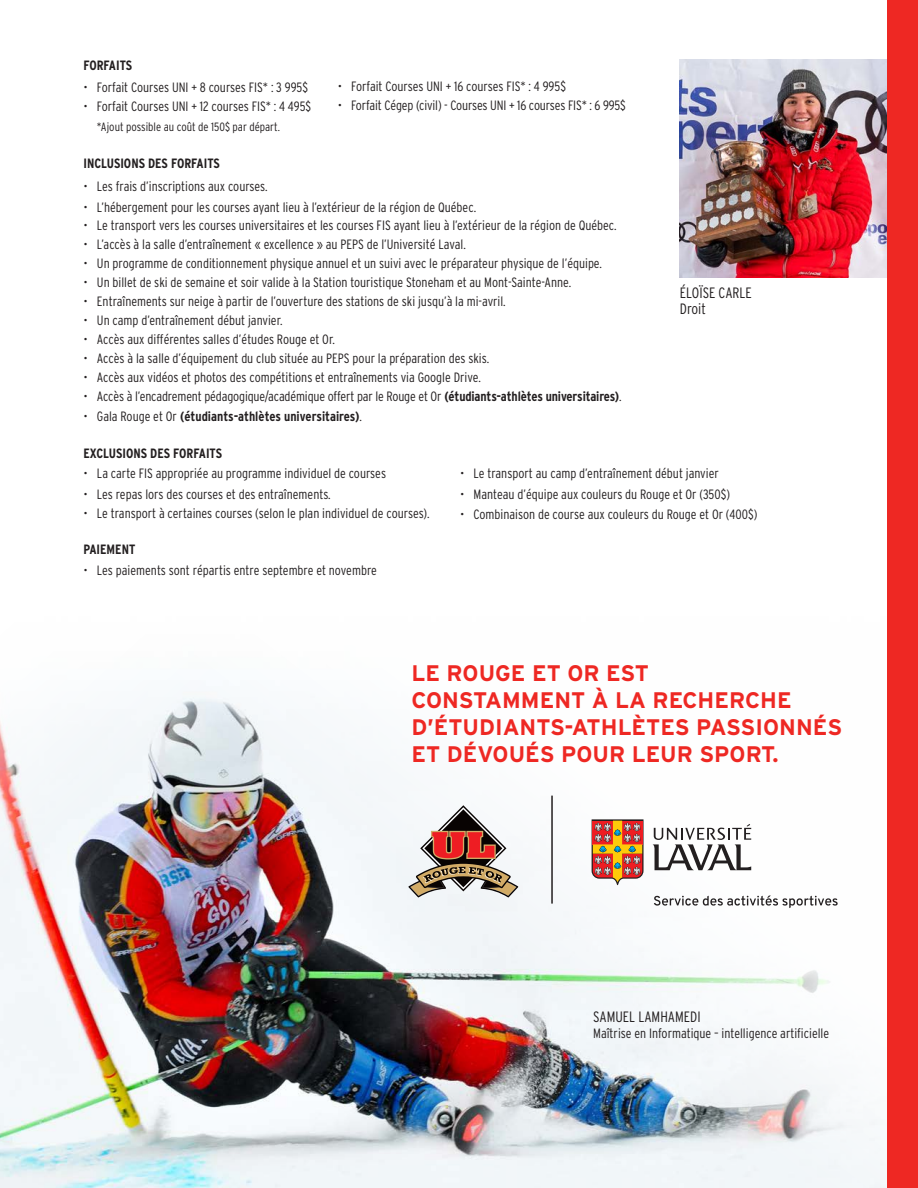
<style>
.page{position:relative;width:918px;height:1188px;background:#fff}
.page>*{position:absolute;margin:0;border:0;box-sizing:border-box;transform-origin:0 0}
.t1{font:700 22.5px/27px "Interstate";color:#ee2823}
.t2{font:300 condensed 15px "Interstate";color:#231f20}
.t3{font:300 condensed 13.5px "Interstate";color:#231f20}
.t4{font:700 condensed 13.5px "Interstate";color:#231f20}
.t5{font:300 condensed 12px "Interstate";color:#231f20}
.s1{font-weight:700}
.s2{font-weight:300}
</style>
<div class="page">
<img style="left:0;top:734px;width:887px;height:454px">
<img style="left:0;top:696px;width:303px;height:190px">
<svg style="left:408px;top:805px;width:110px;height:92px"></svg>
<svg style="left:653px;top:824px;width:98px;height:46px"></svg>
<svg style="left:592px;top:819px;width:52px;height:66px;background:#c6744f"></svg>
<svg style="left:654px;top:896px;width:184px;height:12px"></svg>
<hr style="left:551px;top:796px;width:2px;height:108px;background:#231f20">
<img style="left:679px;top:59px;width:208px;height:218px">
<div style="left:887px;top:0;width:31px;height:1188px;background:#ee2823"></div>
<p class="t4" style="left:83px;top:58px;width:50px">FORFAITS</p>
<p class="t3" style="left:83px;top:79px;width:226px">• Forfait Courses UNI + 8 courses FIS* : 3 995$</p>
<p class="t3" style="left:83px;top:98px;width:229px">• Forfait Courses UNI + 12 courses FIS* : 4 495$</p>
<p class="t5" style="left:97px;top:120px;width:184px">*Ajout possible au coût de 150$ par départ.</p>
<p class="t4" style="left:83px;top:156px;width:138px">INCLUSIONS DES FORFAITS</p>
<p class="t3" style="left:83px;top:179px;width:186px">• Les frais d’inscriptions aux courses.</p>
<p class="t3" style="left:83px;top:199px;width:394px">• L’hébergement pour les courses ayant lieu à l’extérieur de la région de Québec.</p>
<p class="t3" style="left:83px;top:218px;width:535px">• Le transport vers les courses universitaires et les courses FIS ayant lieu à l’extérieur de la région de Québec.</p>
<p class="t3" style="left:83px;top:237px;width:384px">• L’accès à la salle d’entraînement « excellence » au PEPS de l’Université Laval.</p>
<p class="t3" style="left:83px;top:256px;width:520px">• Un programme de conditionnement physique annuel et un suivi avec le préparateur physique de l’équipe.</p>
<p class="t3" style="left:83px;top:275px;width:489px">• Un billet de ski de semaine et soir valide à la Station touristique Stoneham et au Mont-Sainte-Anne.</p>
<p class="t3" style="left:83px;top:294px;width:424px">• Entraînements sur neige à partir de l’ouverture des stations de ski jusqu’à la mi-avril.</p>
<p class="t3" style="left:83px;top:313px;width:201px">• Un camp d’entraînement début janvier.</p>
<p class="t3" style="left:83px;top:332px;width:253px">• Accès aux différentes salles d’études Rouge et Or.</p>
<p class="t3" style="left:83px;top:351px;width:407px">• Accès à la salle d’équipement du club située au PEPS pour la préparation des skis.</p>
<p class="t3" style="left:83px;top:369px;width:399px">• Accès aux vidéos et photos des compétitions et entraînements via Google Drive.</p>
<p class="t3" style="left:83px;top:388px;width:540px">• Accès à l’encadrement pédagogique/académique offert par le Rouge et Or <span class="s1">(étudiants-athlètes universitaires)</span>.</p>
<p class="t4" style="left:83px;top:409px;width:280px"><span class="s2">• Gala Rouge et Or</span> (étudiants-athlètes universitaires)<span class="s2">.</span></p>
<p class="t4" style="left:83px;top:446px;width:140px">EXCLUSIONS DES FORFAITS</p>
<p class="t3" style="left:83px;top:466px;width:304px">• La carte FIS appropriée au programme individuel de courses</p>
<p class="t3" style="left:83px;top:486px;width:249px">• Les repas lors des courses et des entraînements.</p>
<p class="t3" style="left:83px;top:505px;width:348px">• Le transport à certaines courses (selon le plan individuel de courses).</p>
<p class="t4" style="left:83px;top:542px;width:53px">PAIEMENT</p>
<p class="t3" style="left:83px;top:562px;width:295px">• Les paiements sont répartis entre septembre et novembre</p>
<p class="t3" style="left:338px;top:79px;width:230px">• Forfait Courses UNI + 16 courses FIS* : 4 995$</p>
<p class="t3" style="left:338px;top:97px;width:290px">• Forfait Cégep (civil) - Courses UNI + 16 courses FIS* : 6 995$</p>
<p class="t2" style="left:680px;top:284px;width:74px">ÉLOÏSE CARLE</p>
<p class="t2" style="left:680px;top:301px;width:28px">Droit</p>
<p class="t3" style="left:460px;top:466px;width:260px">• Le transport au camp d’entraînement début janvier</p>
<p class="t3" style="left:460px;top:486px;width:272px">• Manteau d’équipe aux couleurs du Rouge et Or (350$)</p>
<p class="t3" style="left:460px;top:507px;width:299px">• Combinaison de course aux couleurs du Rouge et Or (400$)</p>
<p class="t1" style="left:411px;top:659px;width:432px">LE ROUGE ET OR EST<br>CONSTAMMENT À LA RECHERCHE<br>D’ÉTUDIANTS-ATHLÈTES PASSIONNÉS<br>ET DÉVOUÉS POUR LEUR SPORT.</p>
<p class="t2" style="left:593px;top:1008px;width:109px">SAMUEL LAMHAMEDI</p>
<p class="t3" style="left:593px;top:1026px;width:238px">Maîtrise en Informatique – intelligence artificielle</p>
</div>
